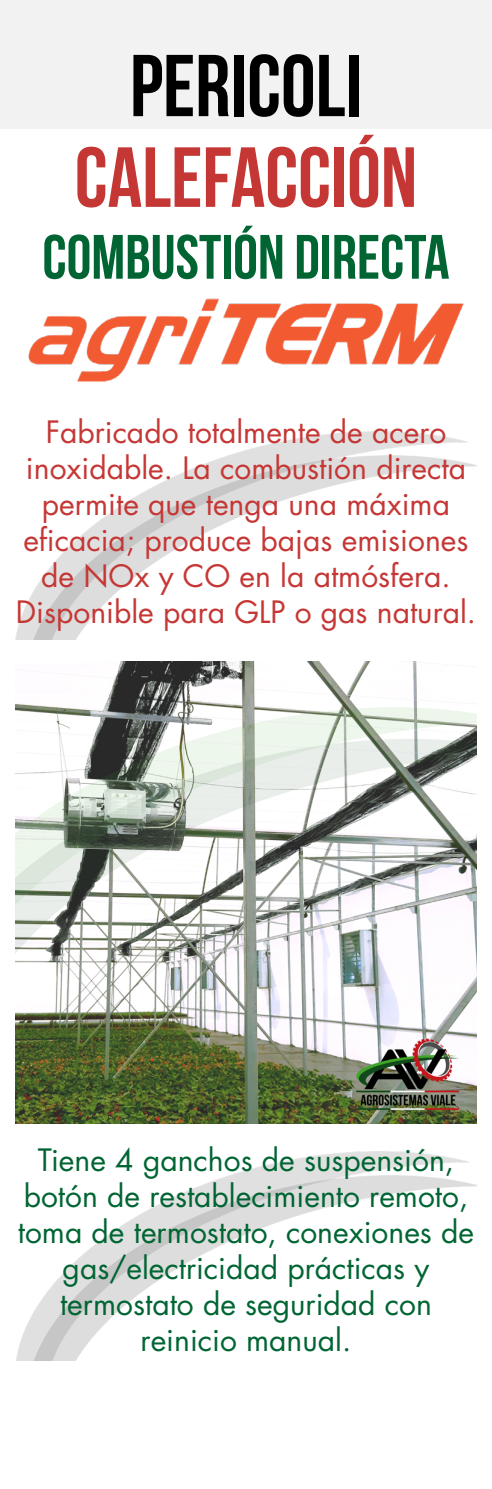
<style>
.page{position:relative;width:492px;height:1489px;background:#fff}
.page>*{position:absolute;margin:0;border:0;box-sizing:border-box;transform-origin:0 0}
.t1{font:87.5px "Bebas Neue";color:#000}
.t2{font:85px "Bebas Neue";color:#c53735}
.t3{font:62.5px "Bebas Neue";color:#006533}
.t4{font:30px/36px "Futura Std";color:#c53735;text-align:center}
.t5{font:30px/36px "Futura Std";color:#006533;text-align:center}
</style>
<div class="page">
<img style="left:16px;top:661px;width:459px;height:462px">
<img style="left:15px;top:431px;width:461px;height:208px">
<img style="left:16px;top:1151px;width:460px;height:208px">
<img style="left:28px;top:298px;width:436px;height:84px">
<div style="left:0;top:0;width:491px;height:128px;background:#f2f2f2"></div>
<h1 class="t1" style="left:130px;top:38px;width:233px">PERICOLI</h1>
<h2 class="t2" style="left:75px;top:131px;width:343px">CALEFACCIÓN</h2>
<h3 class="t3" style="left:42px;top:223px;width:408px">COMBUSTIÓN DIRECTA</h3>
<p class="t4" style="left:16px;top:414px;width:461px">Fabricado totalmente de acero inoxidable. La combustión directa permite que tenga una máxima eficacia; produce bajas emisiones de NOx y CO en la atmósfera.<br>Disponible para GLP o gas natural.</p>
<p class="t5" style="left:18px;top:1142px;width:457px">Tiene 4 ganchos de suspensión, botón de restablecimiento remoto, toma de termostato, conexiones de gas/electricidad prácticas y termostato de seguridad con reinicio manual.</p>
</div>
